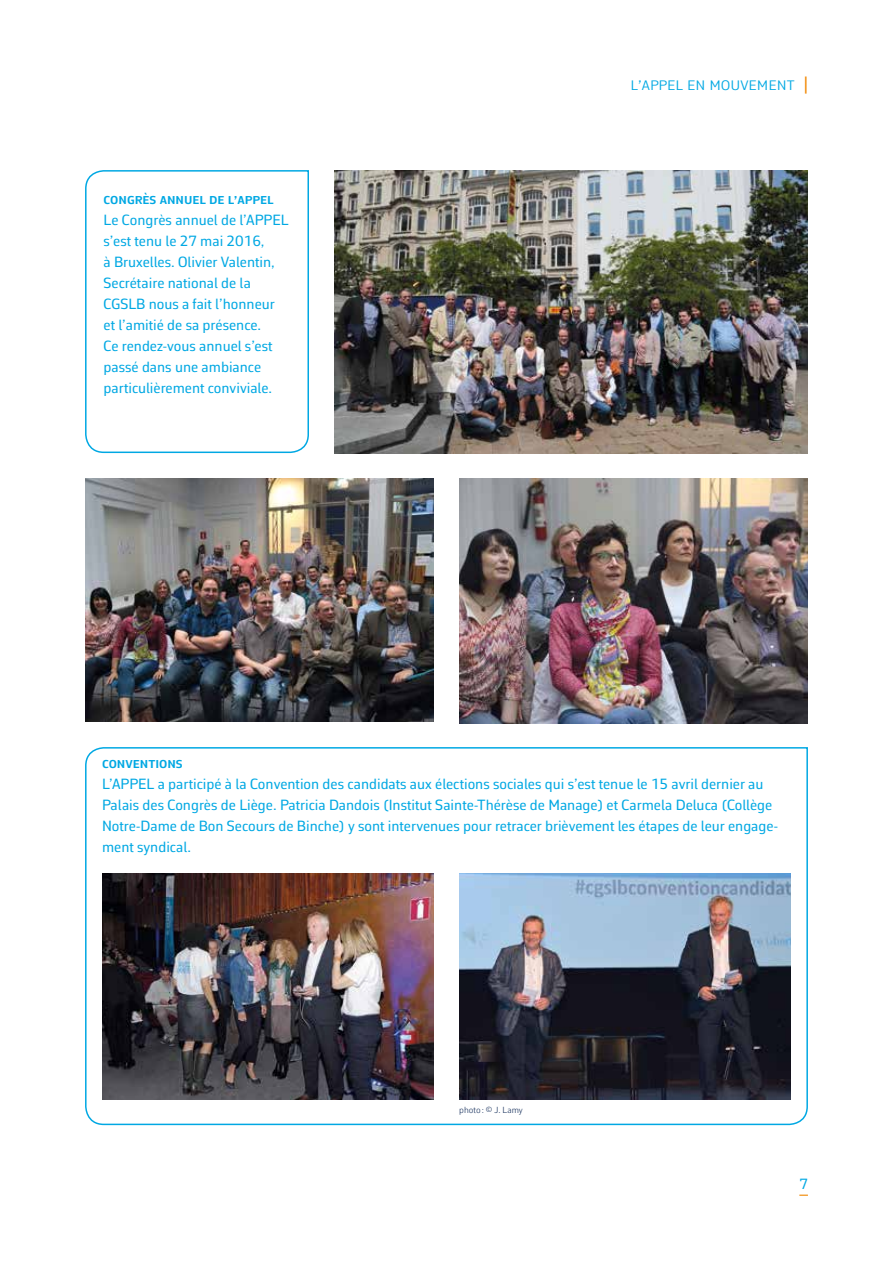
<style>
.page{position:relative;width:893px;height:1263px;background:#fff}
.page>*{position:absolute;margin:0;border:0;box-sizing:border-box;transform-origin:0 0}
.t1{font:300 18px "Corbeau Pro";color:#00a8e3}
.t2{font:15px/21px "Corbeau Pro";color:#00a8e3}
.t3{font:600 15px "Corbeau Pro";color:#00a8e3}
.t4{font:300 9px "Corbeau Pro";color:#1d3661}
.s1{font-weight:400;color:#f18700}
</style>
<div class="page">
<svg style="left:799px;top:1194px;width:9px;height:2px"></svg>
<svg style="left:85px;top:747px;width:723px;height:379px"></svg>
<img style="left:459px;top:479px;width:349px;height:244px">
<img style="left:85px;top:479px;width:349px;height:243px">
<img style="left:334px;top:170px;width:474px;height:283px">
<img style="left:102px;top:873px;width:332px;height:226px">
<img style="left:459px;top:873px;width:332px;height:226px">
<svg style="left:85px;top:170px;width:224px;height:284px"></svg>
<p class="t3" style="left:104px;top:189px;width:172px">Congrès annuel de l’appel</p>
<p class="t2" style="left:104px;top:209px;width:187px">Le Congrès annuel de l’APPEL s’est tenu le 27 mai 2016,<br>à Bruxelles. Olivier Valentin,<br>Secrétaire national de la<br>CGSLB nous a fait l’honneur et l’amitié de sa présence.<br>Ce rendez-vous annuel s’est passé dans une ambiance particulièrement conviviale.</p>
<p class="t1" style="left:631px;top:72px;width:179px">l’appel en mouvement <span class="s1">|</span></p>
<p class="t3" style="left:102px;top:753px;width:82px">Conventions</p>
<p class="t2" style="left:102px;top:773px;width:678px">L’APPEL a participé à la Convention des candidats aux élections sociales qui s’est tenue le 15 avril dernier au Palais des Congrès de Liège. Patricia Dandois (Institut Sainte-Thérèse de Manage) et Carmela Deluca (Collège Notre-Dame de Bon Secours de Binche) y sont intervenues pour retracer brièvement les étapes de leur engage&shy;ment syndical.</p>
<p class="t4" style="left:459px;top:1103px;width:65px">photo: © J. Lamy</p>
<p class="t2" style="left:799px;top:1173px;width:10px">7</p>
</div>
